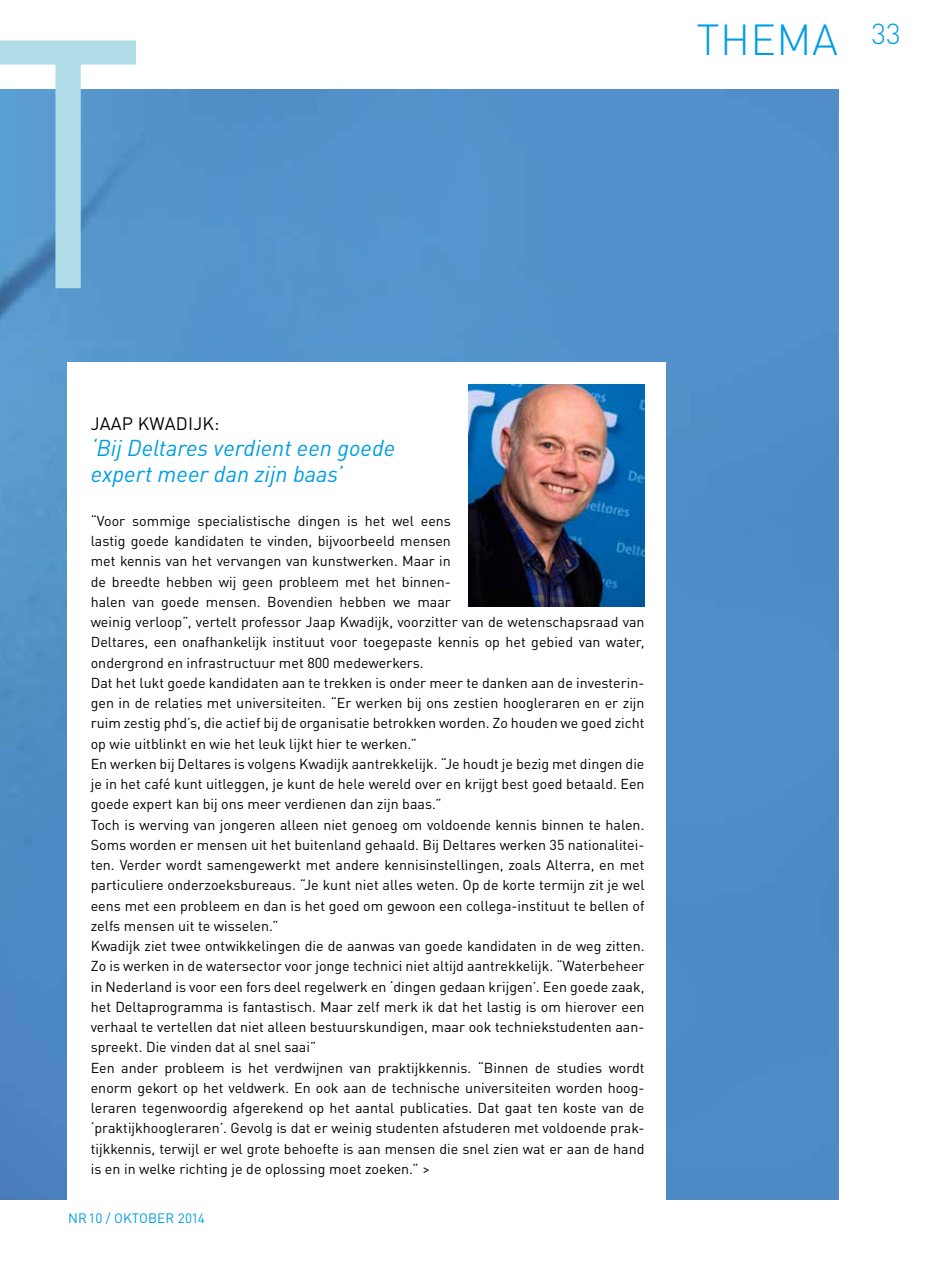
<style>
.page{position:relative;width:936px;height:1263px;background:#fff}
.page>*{position:absolute;margin:0;border:0;box-sizing:border-box;transform-origin:0 0}
.t1{font:344.85px "Century Gothic";color:#b0dde8}
.t2{font:300 42.9px "DIN Pro";letter-spacing:.01em;color:#009ee3}
.t3{font:300 28.5px "DIN Pro";color:#009ee3}
.t4{font:italic 22.65px/26px "DIN Pro";color:#009ee3}
.t5{font:17.85px "DIN Pro";letter-spacing:.01em;color:#000}
.t6{font:14.25px/20.2px "DIN Pro";color:#000}
.t7{font:13.5px "DIN Pro";letter-spacing:.01em;color:#009ee3}
</style>
<div class="page">
<img style="left:0;top:89px;width:838px;height:1110px">
<div style="left:67px;top:363px;width:598px;height:850px;background:#fff"></div>
<img style="left:468px;top:384px;width:176px;height:223px">
<h1 class="t1" style="left:-6px;top:-47px;width:148px">T</h1>
<p class="t5" style="left:91px;top:409px;width:130px">JAAP KWADIJK:</p>
<h3 class="t4" style="left:91px;top:432px;width:306px">‘Bij Deltares verdient een goede expert meer dan zijn baas’</h3>
<p class="t6" style="left:91px;top:509px;width:555px">“Voor sommige specialistische dingen is het wel eens<br>lastig goede kandidaten te vinden, bijvoorbeeld mensen<br>met kennis van het vervangen van kunstwerken. Maar in<br>de breedte hebben wij geen probleem met het binnen-<br>halen van goede mensen. Bovendien hebben we maar<br>weinig verloop”, vertelt professor Jaap Kwadijk, voorzitter van de wetenschapsraad van Deltares, een onafhankelijk instituut voor toegepaste kennis op het gebied van water, ondergrond en infrastructuur met 800 medewerkers.<br>Dat het lukt goede kandidaten aan te trekken is onder meer te danken aan de investerin&shy;gen in de relaties met universiteiten. “Er werken bij ons zestien hoogleraren en er zijn ruim zestig phd’s, die actief bij de organisatie betrokken worden. Zo houden we goed zicht op wie uitblinkt en wie het leuk lijkt hier te werken.”<br>En werken bij Deltares is volgens Kwadijk aantrekkelijk. “Je houdt je bezig met dingen die je in het café kunt uitleggen, je kunt de hele wereld over en krijgt best goed betaald. Een goede expert kan bij ons meer verdienen dan zijn baas.”<br>Toch is werving van jongeren alleen niet genoeg om voldoende kennis binnen te halen.<br>Soms worden er mensen uit het buitenland gehaald. Bij Deltares werken 35 nationalitei&shy;ten. Verder wordt samengewerkt met andere kennisinstellingen, zoals Alterra, en met particuliere onderzoeksbureaus. “Je kunt niet alles weten. Op de korte termijn zit je wel eens met een probleem en dan is het goed om gewoon een collega-instituut te bellen of zelfs mensen uit te wisselen.”<br>Kwadijk ziet twee ontwikkelingen die de aanwas van goede kandidaten in de weg zitten.<br>Zo is werken in de watersector voor jonge technici niet altijd aantrekkelijk. “Waterbeheer in Nederland is voor een fors deel regelwerk en ‘dingen gedaan krijgen’. Een goede zaak, het Deltaprogramma is fantastisch. Maar zelf merk ik dat het lastig is om hierover een verhaal te vertellen dat niet alleen bestuurskundigen, maar ook techniekstudenten aan&shy;spreekt. Die vinden dat al snel saai”<br>Een ander probleem is het verdwijnen van praktijkkennis. “Binnen de studies wordt enorm gekort op het veldwerk. En ook aan de technische universiteiten worden hoog&shy;leraren tegenwoordig afgerekend op het aantal publicaties. Dat gaat ten koste van de ‘praktijkhoogleraren’. Gevolg is dat er weinig studenten afstuderen met voldoende prak&shy;tijkkennis, terwijl er wel grote behoefte is aan mensen die snel zien wat er aan de hand is en in welke richting je de oplossing moet zoeken.” &gt;</p>
<p class="t7" style="left:68px;top:1208px;width:138px">NR10 / OKTOBER 2014</p>
<h2 class="t2" style="left:696px;top:6px;width:143px">THEMA</h2>
<h3 class="t3" style="left:871px;top:12px;width:31px">33</h3>
</div>
